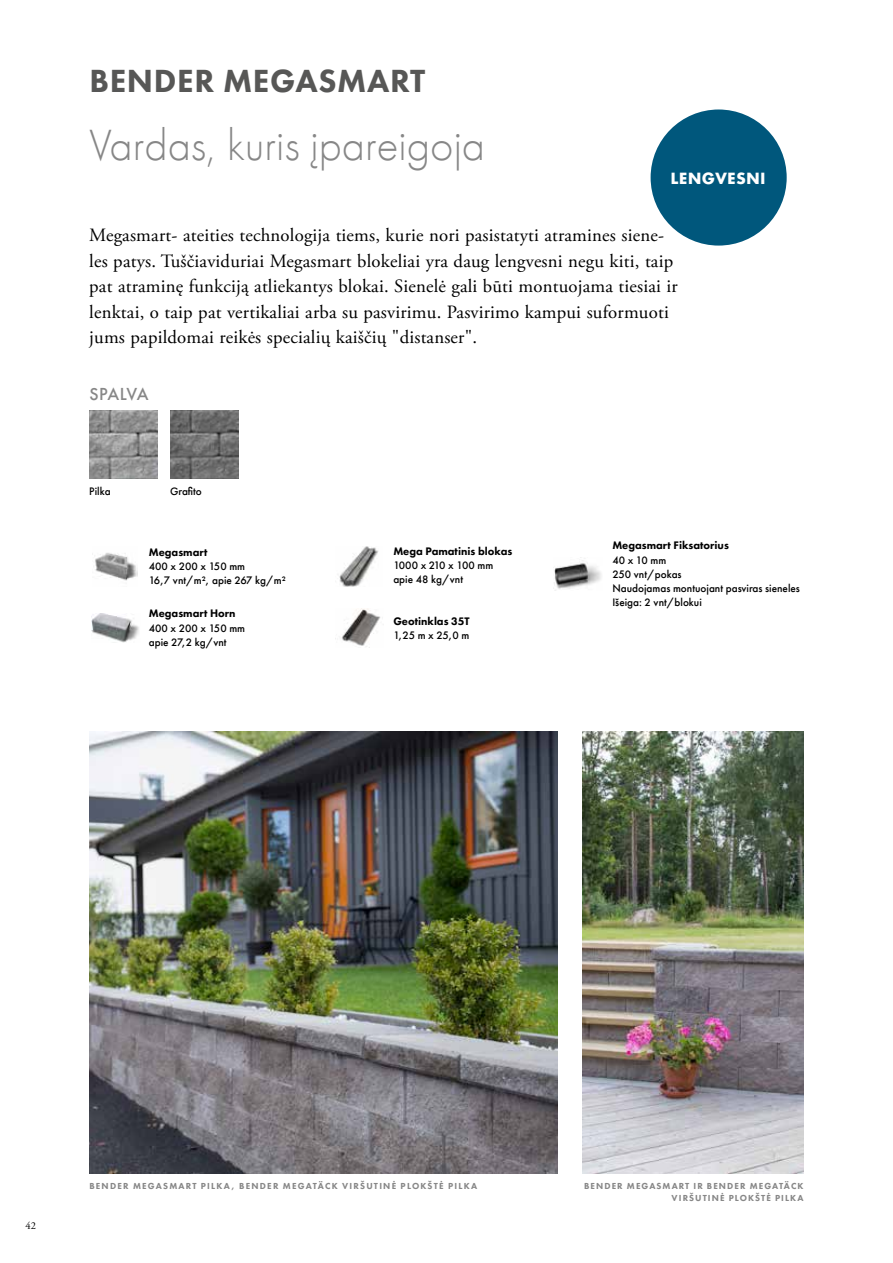
<style>
.page{position:relative;width:893px;height:1263px;background:#fff}
.page>*{position:absolute;margin:0;border:0;box-sizing:border-box;transform-origin:0 0}
.t1{font:45px "Futura PT Light";color:#878787}
.t2{font:33px "Futura PT Heavy";letter-spacing:.02em;color:#575756}
.t3{font:18.75px/25.5px "Adobe Garamond Pro";letter-spacing:.01em;color:#000}
.t4{font:18px "Futura PT Medium";letter-spacing:-.01em;color:#878787}
.t5{font:700 15px "Futura Std";letter-spacing:.05em;color:#fff}
.t6{font:11.25px/14.2px "Futura PT Medium";color:#000}
.t7{font:11.25px "Futura PT Heavy";color:#000}
.t8{font:10.5px "Adobe Garamond Pro";color:#000}
.t9{font:9px/12px "Futura PT Heavy";letter-spacing:.12em;color:#878787;text-align:right}
</style>
<div class="page">
<img style="left:583px;top:731px;width:221px;height:443px">
<img style="left:89px;top:731px;width:468px;height:443px">
<img style="left:170px;top:410px;width:68px;height:68px">
<img style="left:89px;top:410px;width:68px;height:68px">
<img style="left:92px;top:552px;width:45px;height:29px">
<img style="left:554px;top:557px;width:47px;height:34px">
<img style="left:339px;top:546px;width:40px;height:41px">
<div style="left:651px;top:109px;width:136px;height:137px;background:#00577c;border-radius:50%"></div>
<img style="left:91px;top:614px;width:48px;height:29px">
<img style="left:335px;top:609px;width:46px;height:39px">
<h2 class="t2" style="left:89px;top:60px;width:337px">BENDER MEGASMART</h2>
<h1 class="t1" style="left:89px;top:120px;width:397px">Vardas, kuris įpareigoja</h1>
<p class="t5" style="left:671px;top:168px;width:96px">LENGVESNI</p>
<p class="t3" style="left:89px;top:223px;width:590px">Megasmart- ateities technologija tiems, kurie nori pasistatyti atramines siene&shy;les patys. Tuščiaviduriai Megasmart blokeliai yra daug lengvesni negu kiti, taip pat atraminę funkciją atliekantys blokai. Sienelė gali būti montuojama tiesiai ir lenktai, o taip pat vertikaliai arba su pasvirimu. Pasvirimo kampui suformuoti jums papildomai reikės specialių kaiščių "distanser".</p>
<p class="t4" style="left:89px;top:383px;width:61px">SPALVA</p>
<p class="t6" style="left:89px;top:484px;width:23px">Pilka</p>
<p class="t6" style="left:170px;top:484px;width:33px">Grafito</p>
<p class="t7" style="left:149px;top:545px;width:60px">Megasmart</p>
<p class="t6" style="left:149px;top:559px;width:139px">400 x 200 x 150 mm<br>16,7 vnt/m², apie 267 kg/m²</p>
<p class="t7" style="left:149px;top:606px;width:88px">Megasmart Horn</p>
<p class="t6" style="left:149px;top:621px;width:98px">400 x 200 x 150 mm apie 27,2 kg/vnt</p>
<p class="t7" style="left:393px;top:544px;width:121px">Mega Pamatinis blokas</p>
<p class="t6" style="left:393px;top:558px;width:101px">1000 x 210 x 100 mm apie 48 kg/vnt</p>
<p class="t7" style="left:393px;top:614px;width:78px">Geotinklas 35T</p>
<p class="t6" style="left:393px;top:628px;width:78px">1,25 m x 25,0 m</p>
<p class="t7" style="left:612px;top:538px;width:118px">Megasmart Fiksatorius</p>
<p class="t6" style="left:612px;top:553px;width:189px">40 x 10 mm<br>250 vnt/pokas<br>Naudojamas montuojant pasviras sieneles<br>Išeiga: 2 vnt/blokui</p>
<p class="t8" style="left:26px;top:1219px;width:12px">42</p>
<p class="t9" style="left:89px;top:1179px;width:389px">BENDER MEGASMART PILKA, BENDER MEGATÄCK VIRŠUTINĖ PLOKŠTĖ PILKA</p>
<p class="t9" style="left:584px;top:1179px;width:221px">BENDER MEGASMART IR BENDER MEGATÄCK<br>VIRŠUTINĖ PLOKŠTĖ PILKA</p>
</div>
